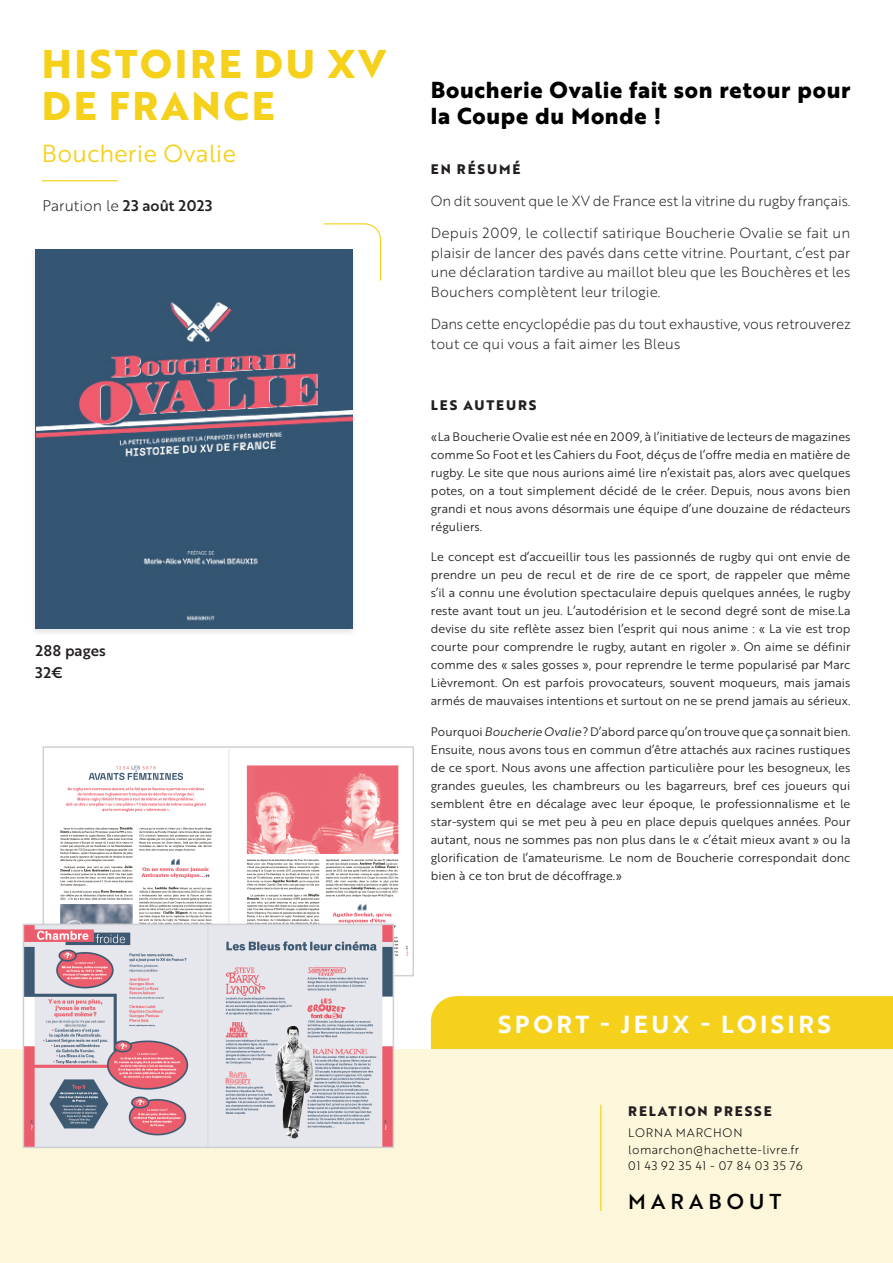
<style>
.page{position:relative;width:893px;height:1263px;background:#fff}
.page>*{position:absolute;margin:0;border:0;box-sizing:border-box;transform-origin:0 0}
.TITRE_LIVRE{font:700 39px/42px "Brother 1816 Extra";letter-spacing:.07em;color:#f5d11b}
.t1{font:24px "Brother 1816 Bold";letter-spacing:.14em;color:#fff}
.Auteur{font:24px "Brother 1816 Book";color:#f5d11b}
.TITRE{font:700 22.5px/25.5px "Brother 1816 Extra";letter-spacing:.03em;color:#000}
.TITRE-2{font:21px "Brother 1816 Medium";letter-spacing:.24em;color:#000}
.TITRE-3{font:15px "Brother 1816 Light";color:#231f20}
.TITRE-4{font:15px "Brother 1816 Medium";color:#231f20}
.CORPS{font:14.25px/19.5px "Brother 1816 Light";letter-spacing:-.005em;color:#231f20;text-align:justify}
.TITRE-5{font:700 13.5px "Brother 1816 Extra";letter-spacing:.14em;color:#231f20}
.TITRE-6{font:12px/18px "Brother 1816 Book";color:#231f20;text-align:justify}
.TITRE-7{font:12px/16.5px "Brother 1816 Light";letter-spacing:.055em;color:#000}
.s1{font-family:"Brother 1816 Medium"}
.s2{font-family:"Brother 1816 Book Italic"}
</style>
<div class="page">
<div style="left:431px;top:996px;width:462px;height:53px;background:#f5d11b"></div>
<div style="left:0;top:1049px;width:893px;height:214px;background:#fcf6da"></div>
<svg style="left:323px;top:223px;width:59px;height:58px"></svg>
<hr style="left:600px;top:1105px;width:1px;height:106px;background:#f5d11b">
<hr style="left:42px;top:180px;width:75px;height:1px;background:#f5d11b">
<div style="left:30px;top:247px;width:328px;height:390px;background:#231f20;opacity:.12"></div>
<img style="left:36px;top:249px;width:316px;height:379px">
<img style="left:46px;top:750px;width:363px;height:206px">
<div style="left:43px;top:746px;width:371px;height:230px;border:2px solid #cfd0d2"></div>
<img style="left:26px;top:927px;width:365px;height:218px">
<div style="left:23px;top:924px;width:371px;height:224px;border:2px solid #cfd0d2"></div>
<p class="TITRE_LIVRE" style="left:42px;top:42px;width:346px">HISTOIRE DU XV<br>DE FRANCE</p>
<p class="Auteur" style="left:42px;top:135px;width:196px">Boucherie Ovalie</p>
<p class="TITRE-3" style="left:43px;top:194px;width:172px">Parution le <span class="s1">23 août 2023</span></p>
<p class="TITRE-4" style="left:36px;top:639px;width:72px">288 pages</p>
<p class="TITRE-4" style="left:36px;top:661px;width:29px">32€</p>
<p class="TITRE" style="left:431px;top:76px;width:421px">Boucherie Ovalie fait son retour pour la Coupe du Monde !</p>
<p class="TITRE-5" style="left:431px;top:159px;width:91px">EN RÉSUMÉ</p>
<p class="CORPS" style="left:431px;top:191px;width:421px">On dit souvent que le XV de France est la vitrine du rugby français.</p>
<p class="CORPS" style="left:431px;top:223px;width:421px">Depuis 2009, le collectif satirique Boucherie Ovalie se fait un plaisir de lancer des pavés dans cette vitrine. Pourtant, c’est par une déclaration tardive au maillot bleu que les Bouchères et les Bouchers complètent leur trilogie.</p>
<p class="CORPS" style="left:431px;top:314px;width:421px">Dans cette encyclopédie pas du tout exhaustive, vous retrouverez tout ce qui vous a fait aimer les Bleus</p>
<p class="TITRE-5" style="left:431px;top:395px;width:107px">LES AUTEURS</p>
<p class="TITRE-6" style="left:431px;top:427px;width:421px">«La Boucherie Ovalie est née en 2009, à l’initiative de lecteurs de magazines comme So Foot et les Cahiers du Foot, déçus de l’offre media en matière de rugby. Le site que nous aurions aimé lire n’existait pas, alors avec quelques potes, on a tout simplement décidé de le créer. Depuis, nous avons bien grandi et nous avons désormais une équipe d’une douzaine de rédacteurs réguliers.</p>
<p class="TITRE-6" style="left:431px;top:547px;width:421px">Le concept est d’accueillir tous les passionnés de rugby qui ont envie de prendre un peu de recul et de rire de ce sport, de rappeler que même s’il a connu une évolution spectaculaire depuis quelques années, le rugby reste avant tout un jeu. L’autodérision et le second degré sont de mise.La devise du site reflète assez bien l’esprit qui nous anime : « La vie est trop courte pour comprendre le rugby, autant en rigoler ». On aime se définir comme des « sales gosses », pour reprendre le terme popularisé par Marc Lièvremont. On est parfois provocateurs, souvent moqueurs, mais jamais armés de mauvaises intentions et surtout on ne se prend jamais au sérieux.</p>
<p class="TITRE-6" style="left:431px;top:722px;width:421px">Pourquoi <span class="s2">Boucherie Ovalie</span> ? D’abord parce qu’on trouve que ça sonnait bien.<br>Ensuite, nous avons tous en commun d’être attachés aux racines rustiques de ce sport. Nous avons une affection particulière pour les besogneux, les grandes gueules, les chambreurs ou les bagarreurs, bref ces joueurs qui semblent être en décalage avec leur époque, le professionnalisme et le star-system qui se met peu à peu en place depuis quelques années. Pour autant, nous ne sommes pas non plus dans le « c’était mieux avant » ou la glorification de l’amateurisme. Le nom de Boucherie correspondait donc bien à ce ton brut de décoffrage.»</p>
<p class="t1" style="left:498px;top:1006px;width:334px">SPORT - JEUX - LOISIRS</p>
<p class="TITRE-5" style="left:628px;top:1101px;width:145px">RELATION PRESSE</p>
<p class="TITRE-7" style="left:628px;top:1124px;width:176px">LORNA MARCHON lomarchon@hachette-livre.fr<br>01 43 92 35 41 - 07 84 03 35 76</p>
<p class="TITRE-2" style="left:628px;top:1185px;width:155px">MARABOUT</p>
</div>
